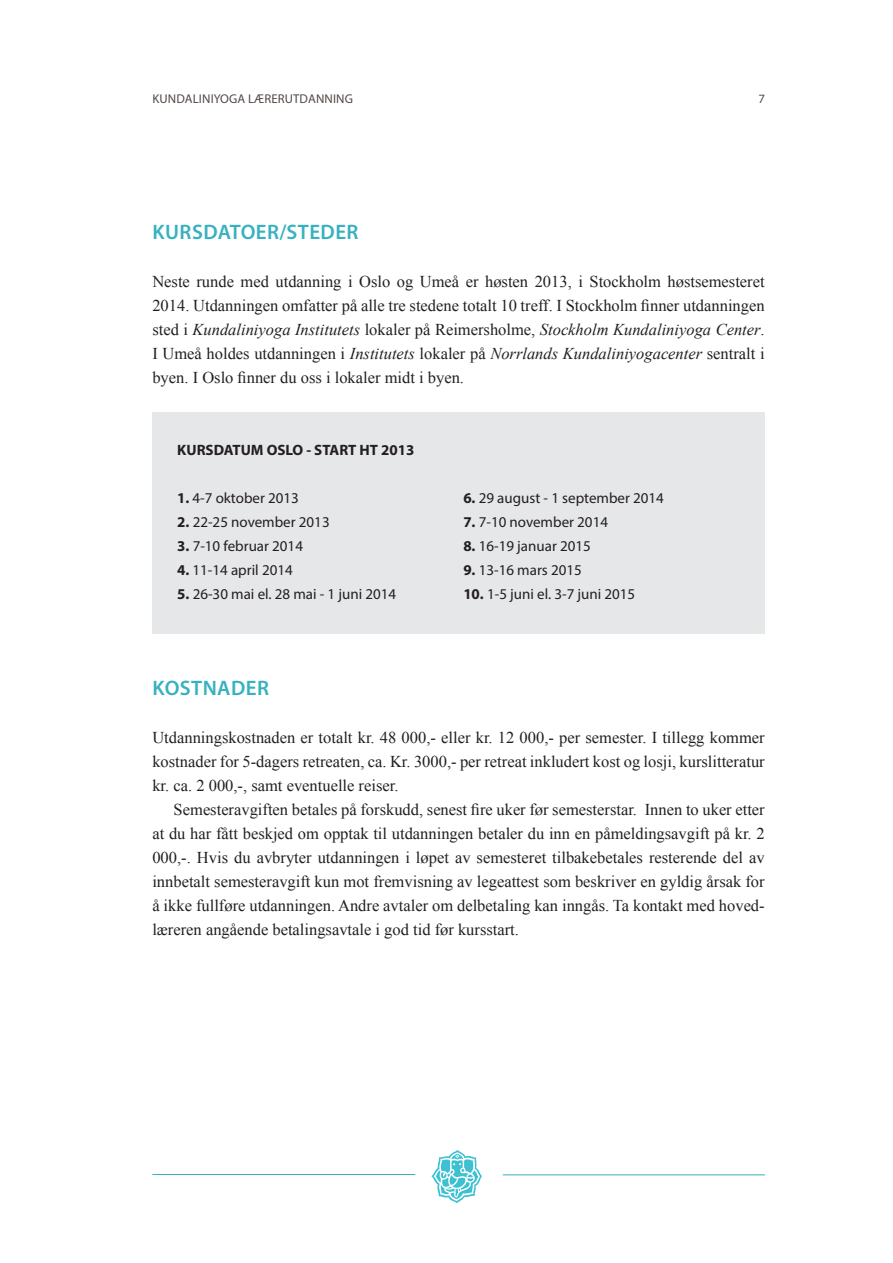
<style>
.page{position:relative;width:893px;height:1263px;background:#fff}
.page>*{position:absolute;margin:0;border:0;box-sizing:border-box;transform-origin:0 0}
.rubrik_1{font:600 21px "Myriad Pro";letter-spacing:.02em;color:#37b1c0}
.brödtext{font:16.5px/24px "Times New Roman";color:#231f20;text-align:justify}
.brödtext_indrag{font:16.5px/24px "Times New Roman";color:#231f20;text-align:justify}
.t1{font:15px "Myriad Pro";color:#231f20}
.t2{font:700 15px "Myriad Pro";color:#231f20}
.t3{font:12.75px "Myriad Pro";letter-spacing:.01em;color:#524a47}
.s1{font-style:italic}
.s2{font-weight:700}
</style>
<div class="page">
<svg style="left:431px;top:1150px;width:51px;height:53px"></svg>
<hr style="left:152px;top:1174px;width:263px;height:1px;background:#37b1c0">
<hr style="left:503px;top:1174px;width:262px;height:1px;background:#37b1c0">
<div style="left:152px;top:412px;width:613px;height:221px;background:#e6e7e9"></div>
<p class="t3" style="left:153px;top:91px;width:202px">KUNDALINIYOGA LÆRERUTDANNING</p>
<p class="t3" style="left:758px;top:91px;width:8px">7</p>
<p class="rubrik_1" style="left:153px;top:218px;width:207px">KURSDATOER/STEDER</p>
<p class="brödtext" style="left:152px;top:269px;width:614px">Neste runde med utdanning i Oslo og Umeå er høsten 2013, i Stockholm høstsemesteret 2014. Utdanningen omfatter på alle tre stedene totalt 10 treff. I Stockholm finner utdanningen sted i <span class="s1">Kundaliniyoga Institutets</span> lokaler på Reimersholme, <span class="s1">Stockholm Kundaliniyoga Center</span>.<br>I Umeå holdes utdanningen i <span class="s1">Institutets</span> lokaler på <span class="s1">Norrlands Kundaliniyogacenter</span> sentralt i byen. I Oslo finner du oss i lokaler midt i byen.</p>
<p class="t2" style="left:177px;top:440px;width:239px">KURSDATUM OSLO - START HT 2013</p>
<p class="t1" style="left:177px;top:488px;width:123px"><span class="s2">1.</span> 4-7 oktober 2013</p>
<p class="t1" style="left:177px;top:512px;width:154px"><span class="s2">2.</span> 22-25 november 2013</p>
<p class="t1" style="left:177px;top:536px;width:127px"><span class="s2">3.</span> 7-10 februar 2014</p>
<p class="t1" style="left:177px;top:560px;width:117px"><span class="s2">4.</span> 11-14 april 2014</p>
<p class="t1" style="left:177px;top:584px;width:220px"><span class="s2">5.</span> 26-30 mai el. 28 mai - 1 juni 2014</p>
<p class="t1" style="left:463px;top:488px;width:202px"><span class="s2">6.</span> 29 august - 1 september 2014</p>
<p class="t1" style="left:463px;top:512px;width:146px"><span class="s2">7.</span> 7-10 november 2014</p>
<p class="t1" style="left:463px;top:536px;width:129px"><span class="s2">8.</span> 16-19 januar 2015</p>
<p class="t1" style="left:463px;top:560px;width:120px"><span class="s2">9.</span> 13-16 mars 2015</p>
<p class="t1" style="left:463px;top:584px;width:173px"><span class="s2">10.</span> 1-5 juni el. 3-7 juni 2015</p>
<p class="rubrik_1" style="left:153px;top:674px;width:118px">KOSTNADER</p>
<p class="brödtext" style="left:152px;top:725px;width:614px">Utdanningskostnaden er totalt kr. 48 000,- eller kr. 12 000,- per semester. I tillegg kommer kostnader for 5-dagers retreaten, ca. Kr. 3000,- per retreat inkludert kost og losji, kurslitteratur kr. ca. 2 000,-, samt eventuelle reiser.</p>
<p class="brödtext_indrag" style="left:152px;top:797px;width:614px;text-indent:21px">Semesteravgiften betales på forskudd, senest fire uker før semesterstar. Innen to uker etter at du har fått beskjed om opptak til utdanningen betaler du inn en påmeldingsavgift på kr. 2<br>000,-. Hvis du avbryter utdanningen i løpet av semesteret tilbakebetales resterende del av innbetalt semesteravgift kun mot fremvisning av legeattest som beskriver en gyldig årsak for å ikke fullføre utdanningen. Andre avtaler om delbetaling kan inngås. Ta kontakt med hoved&shy;læreren angående betalingsavtale i god tid før kursstart.</p>
</div>
